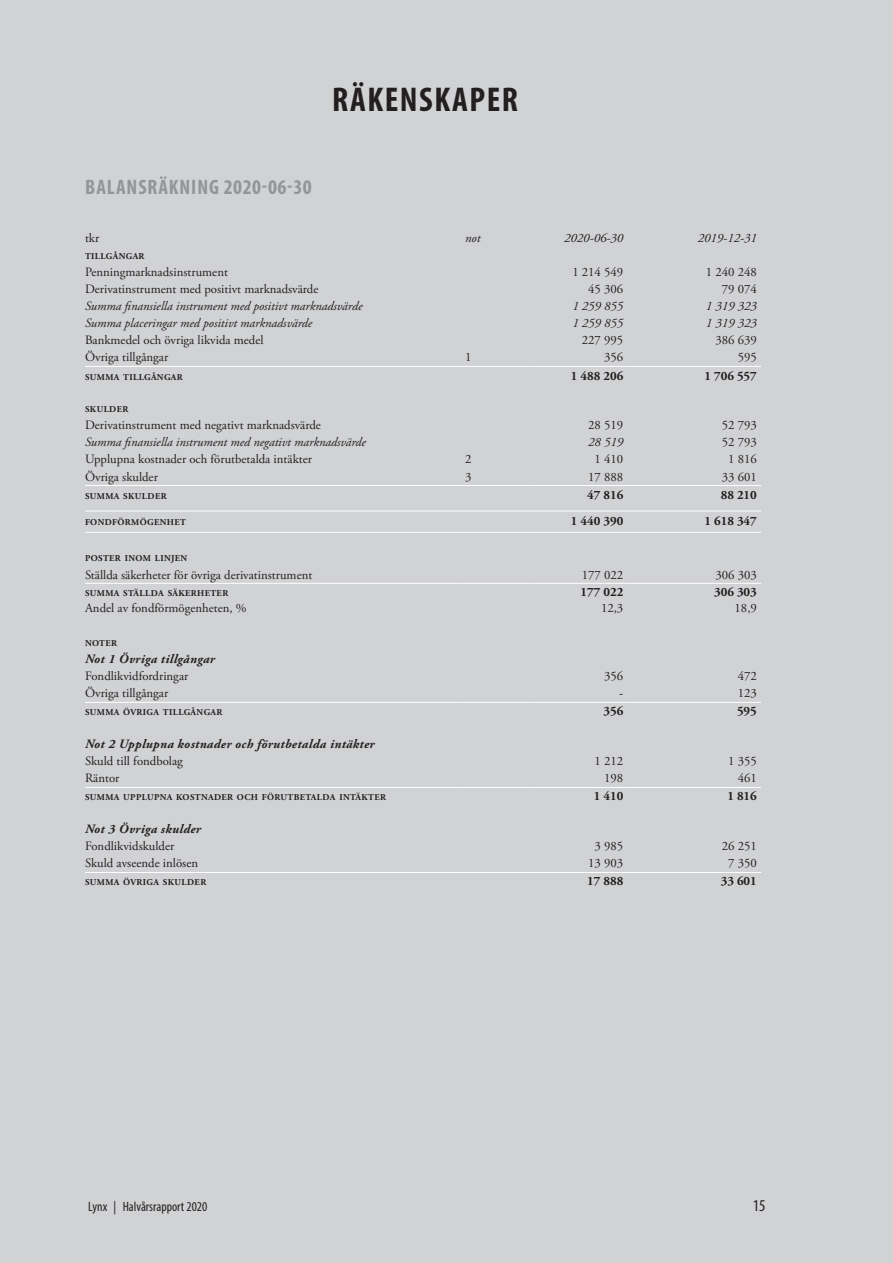
<style>
.page{position:relative;width:893px;height:1263px;background:#d1d2d4}
.page>*{position:absolute;margin:0;border:0;box-sizing:border-box;transform-origin:0 0}
.Huvudrubrik{font:700 condensed 34.5px "Myriad Pro";letter-spacing:.045em;color:#231f20}
.Huvudrubrik-2{font:700 condensed 21px "Myriad Pro";letter-spacing:.045em;color:#939598}
.t1{font:condensed 16.5px "Myriad Pro";color:#231f20}
.t2{font:condensed 13.5px "Myriad Pro";color:#231f20}
.tabell{font:12.75px "Adobe Garamond Pro";color:#231f20}
.tabell-2{font:italic 12.75px "Adobe Garamond Pro";color:#231f20}
.tabellkapitäl{font:italic 700 12.75px "Adobe Garamond Pro";letter-spacing:.03em;color:#231f20}
.tabell-3{font:700 12.75px "Adobe Garamond Pro";color:#231f20}
.tabellkapitäl-2{font:700 8.85px "Adobe Garamond Pro";letter-spacing:.045em;color:#231f20}
</style>
<div class="page">
<hr style="left:85px;top:485px;width:374px;height:1px;background:#fff">
<hr style="left:459px;top:485px;width:72px;height:1px;background:#fff">
<hr style="left:531px;top:485px;width:98px;height:1px;background:#fff">
<hr style="left:629px;top:485px;width:132px;height:1px;background:#fff">
<hr style="left:85px;top:511px;width:374px;height:1px;background:#fff">
<hr style="left:459px;top:511px;width:72px;height:1px;background:#fff">
<hr style="left:531px;top:511px;width:98px;height:1px;background:#fff">
<hr style="left:629px;top:511px;width:132px;height:1px;background:#fff">
<hr style="left:85px;top:532px;width:374px;height:1px;background:#fff">
<hr style="left:459px;top:532px;width:72px;height:1px;background:#fff">
<hr style="left:531px;top:532px;width:98px;height:1px;background:#fff">
<hr style="left:629px;top:532px;width:132px;height:1px;background:#fff">
<hr style="left:85px;top:583px;width:374px;height:1px;background:#fff">
<hr style="left:459px;top:583px;width:72px;height:1px;background:#fff">
<hr style="left:531px;top:583px;width:98px;height:1px;background:#fff">
<hr style="left:629px;top:583px;width:132px;height:1px;background:#fff">
<hr style="left:85px;top:702px;width:374px;height:1px;background:#fff">
<hr style="left:459px;top:702px;width:72px;height:1px;background:#fff">
<hr style="left:531px;top:702px;width:98px;height:1px;background:#fff">
<hr style="left:629px;top:702px;width:132px;height:1px;background:#fff">
<hr style="left:85px;top:872px;width:374px;height:1px;background:#fff">
<hr style="left:459px;top:872px;width:72px;height:1px;background:#fff">
<hr style="left:531px;top:872px;width:98px;height:1px;background:#fff">
<hr style="left:629px;top:872px;width:132px;height:1px;background:#fff">
<hr style="left:85px;top:787px;width:374px;height:1px;background:#fff">
<hr style="left:459px;top:787px;width:72px;height:1px;background:#fff">
<hr style="left:531px;top:787px;width:98px;height:1px;background:#fff">
<hr style="left:629px;top:787px;width:132px;height:1px;background:#fff">
<hr style="left:85px;top:366px;width:374px;height:1px;background:#fff">
<hr style="left:459px;top:366px;width:72px;height:1px;background:#fff">
<hr style="left:531px;top:366px;width:98px;height:1px;background:#fff">
<hr style="left:629px;top:366px;width:132px;height:1px;background:#fff">
<p class="Huvudrubrik" style="left:332px;top:78px;width:187px">RÄKENSKAPER</p>
<p class="Huvudrubrik-2" style="left:85px;top:174px;width:228px">BALANSRÄKNING 2020-06-30</p>
<p class="tabell" style="left:85px;top:230px;width:16px">tkr</p>
<p class="tabell-2" style="left:465px;top:230px;width:17px">not</p>
<p class="tabell-2" style="left:564px;top:230px;width:61px">2020-06-30</p>
<p class="tabell-2" style="left:698px;top:230px;width:61px">2019-12-31</p>
<p class="tabellkapitäl-2" style="left:85px;top:251px;width:61px">TILLGÅNGAR</p>
<p class="tabell" style="left:85px;top:264px;width:144px">Penningmarknadsinstrument</p>
<p class="tabell" style="left:572px;top:264px;width:52px">1 214 549</p>
<p class="tabell" style="left:706px;top:264px;width:52px">1 240 248</p>
<p class="tabell" style="left:85px;top:281px;width:235px">Derivatinstrument med positivt marknadsvärde</p>
<p class="tabell" style="left:588px;top:281px;width:37px">45 306</p>
<p class="tabell" style="left:722px;top:281px;width:37px">79 074</p>
<p class="tabell-2" style="left:85px;top:298px;width:279px">Summa finansiella instrument med positivt marknadsvärde</p>
<p class="tabell-2" style="left:572px;top:298px;width:52px">1 259 855</p>
<p class="tabell-2" style="left:706px;top:298px;width:52px">1 319 323</p>
<p class="tabell-2" style="left:85px;top:315px;width:229px">Summa placeringar med positivt marknadsvärde</p>
<p class="tabell-2" style="left:572px;top:315px;width:52px">1 259 855</p>
<p class="tabell-2" style="left:706px;top:315px;width:52px">1 319 323</p>
<p class="tabell" style="left:85px;top:332px;width:180px">Bankmedel och övriga likvida medel</p>
<p class="tabell" style="left:582px;top:332px;width:43px">227 995</p>
<p class="tabell" style="left:715px;top:332px;width:43px">386 639</p>
<p class="tabell" style="left:85px;top:349px;width:85px">Övriga tillgångar</p>
<p class="tabell" style="left:465px;top:349px;width:8px">1</p>
<p class="tabell" style="left:604px;top:349px;width:21px">356</p>
<p class="tabell" style="left:738px;top:349px;width:21px">595</p>
<p class="tabellkapitäl-2" style="left:85px;top:372px;width:99px">SUMMA TILLGÅNGAR</p>
<p class="tabell-3" style="left:571px;top:368px;width:54px">1 488 206</p>
<p class="tabell-3" style="left:704px;top:368px;width:54px">1 706 557</p>
<p class="tabellkapitäl-2" style="left:85px;top:404px;width:45px">SKULDER</p>
<p class="tabell" style="left:85px;top:417px;width:237px">Derivatinstrument med negativt marknadsvärde</p>
<p class="tabell" style="left:588px;top:417px;width:37px">28 519</p>
<p class="tabell" style="left:722px;top:417px;width:37px">52 793</p>
<p class="tabell-2" style="left:85px;top:434px;width:282px">Summa finansiella instrument med negativt marknadsvärde</p>
<p class="tabell-2" style="left:588px;top:434px;width:37px">28 519</p>
<p class="tabell" style="left:722px;top:434px;width:37px">52 793</p>
<p class="tabell" style="left:85px;top:451px;width:228px">Upplupna kostnader och förutbetalda intäkter</p>
<p class="tabell" style="left:465px;top:451px;width:8px">2</p>
<p class="tabell" style="left:595px;top:451px;width:30px">1 410</p>
<p class="tabell" style="left:728px;top:451px;width:30px">1 816</p>
<p class="tabell" style="left:85px;top:469px;width:74px">Övriga skulder</p>
<p class="tabell" style="left:465px;top:469px;width:8px">3</p>
<p class="tabell" style="left:588px;top:469px;width:37px">17 888</p>
<p class="tabell" style="left:722px;top:469px;width:37px">33 601</p>
<p class="tabellkapitäl-2" style="left:85px;top:491px;width:83px">SUMMA SKULDER</p>
<p class="tabell-3" style="left:587px;top:487px;width:38px">47 816</p>
<p class="tabell-3" style="left:721px;top:487px;width:38px">88 210</p>
<p class="tabellkapitäl-2" style="left:85px;top:517px;width:102px">FONDFÖRMÖGENHET</p>
<p class="tabell-3" style="left:571px;top:514px;width:54px">1 440 390</p>
<p class="tabell-3" style="left:704px;top:514px;width:54px">1 618 347</p>
<p class="tabellkapitäl-2" style="left:85px;top:553px;width:104px">POSTER INOM LINJEN</p>
<p class="tabell" style="left:85px;top:567px;width:229px">Ställda säkerheter för övriga derivatinstrument</p>
<p class="tabell" style="left:582px;top:567px;width:43px">177 022</p>
<p class="tabell" style="left:715px;top:567px;width:43px">306 303</p>
<p class="tabellkapitäl-2" style="left:85px;top:588px;width:145px">SUMMA STÄLLDA SÄKERHETER</p>
<p class="tabell-3" style="left:580px;top:585px;width:44px">177 022</p>
<p class="tabell-3" style="left:714px;top:585px;width:44px">306 303</p>
<p class="tabell" style="left:85px;top:600px;width:163px">Andel av fondförmögenheten, %</p>
<p class="tabell" style="left:601px;top:600px;width:24px">12,3</p>
<p class="tabell" style="left:735px;top:600px;width:24px">18,9</p>
<p class="tabellkapitäl-2" style="left:85px;top:638px;width:33px">NOTER</p>
<p class="tabellkapitäl" style="left:85px;top:651px;width:131px">Not 1 Övriga tillgångar</p>
<p class="tabell" style="left:85px;top:668px;width:105px">Fondlikvidfordringar</p>
<p class="tabell" style="left:604px;top:668px;width:21px">356</p>
<p class="tabell" style="left:738px;top:668px;width:21px">472</p>
<p class="tabell" style="left:85px;top:685px;width:85px">Övriga tillgångar</p>
<p class="tabell" style="left:619px;top:685px;width:6px">-</p>
<p class="tabell" style="left:738px;top:685px;width:21px">123</p>
<p class="tabellkapitäl-2" style="left:85px;top:707px;width:139px">SUMMA ÖVRIGA TILLGÅNGAR</p>
<p class="tabell-3" style="left:603px;top:703px;width:21px">356</p>
<p class="tabell-3" style="left:737px;top:703px;width:21px">595</p>
<p class="tabellkapitäl" style="left:85px;top:736px;width:291px">Not 2 Upplupna kostnader och förutbetalda intäkter</p>
<p class="tabell" style="left:85px;top:753px;width:100px">Skuld till fondbolag</p>
<p class="tabell" style="left:595px;top:753px;width:30px">1 212</p>
<p class="tabell" style="left:728px;top:753px;width:30px">1 355</p>
<p class="tabell" style="left:85px;top:770px;width:36px">Räntor</p>
<p class="tabell" style="left:604px;top:770px;width:21px">198</p>
<p class="tabell" style="left:738px;top:770px;width:21px">461</p>
<p class="tabellkapitäl-2" style="left:85px;top:792px;width:302px">SUMMA UPPLUPNA KOSTNADER OCH FÖRUTBETALDA INTÄKTER</p>
<p class="tabell-3" style="left:594px;top:789px;width:31px">1 410</p>
<p class="tabell-3" style="left:727px;top:789px;width:31px">1 816</p>
<p class="tabellkapitäl" style="left:85px;top:821px;width:117px">Not 3 Övriga skulder</p>
<p class="tabell" style="left:85px;top:838px;width:91px">Fondlikvidskulder</p>
<p class="tabell" style="left:595px;top:838px;width:30px">3 985</p>
<p class="tabell" style="left:722px;top:838px;width:37px">26 251</p>
<p class="tabell" style="left:85px;top:855px;width:115px">Skuld avseende inlösen</p>
<p class="tabell" style="left:588px;top:855px;width:37px">13 903</p>
<p class="tabell" style="left:728px;top:855px;width:30px">7 350</p>
<p class="tabellkapitäl-2" style="left:85px;top:877px;width:123px">SUMMA ÖVRIGA SKULDER</p>
<p class="tabell-3" style="left:587px;top:874px;width:38px">17 888</p>
<p class="tabell-3" style="left:721px;top:874px;width:38px">33 601</p>
<p class="t2" style="left:88px;top:1198px;width:121px">Lynx | Halvårsrapport 2020</p>
<p class="t1" style="left:753px;top:1195px;width:14px">15</p>
</div>
